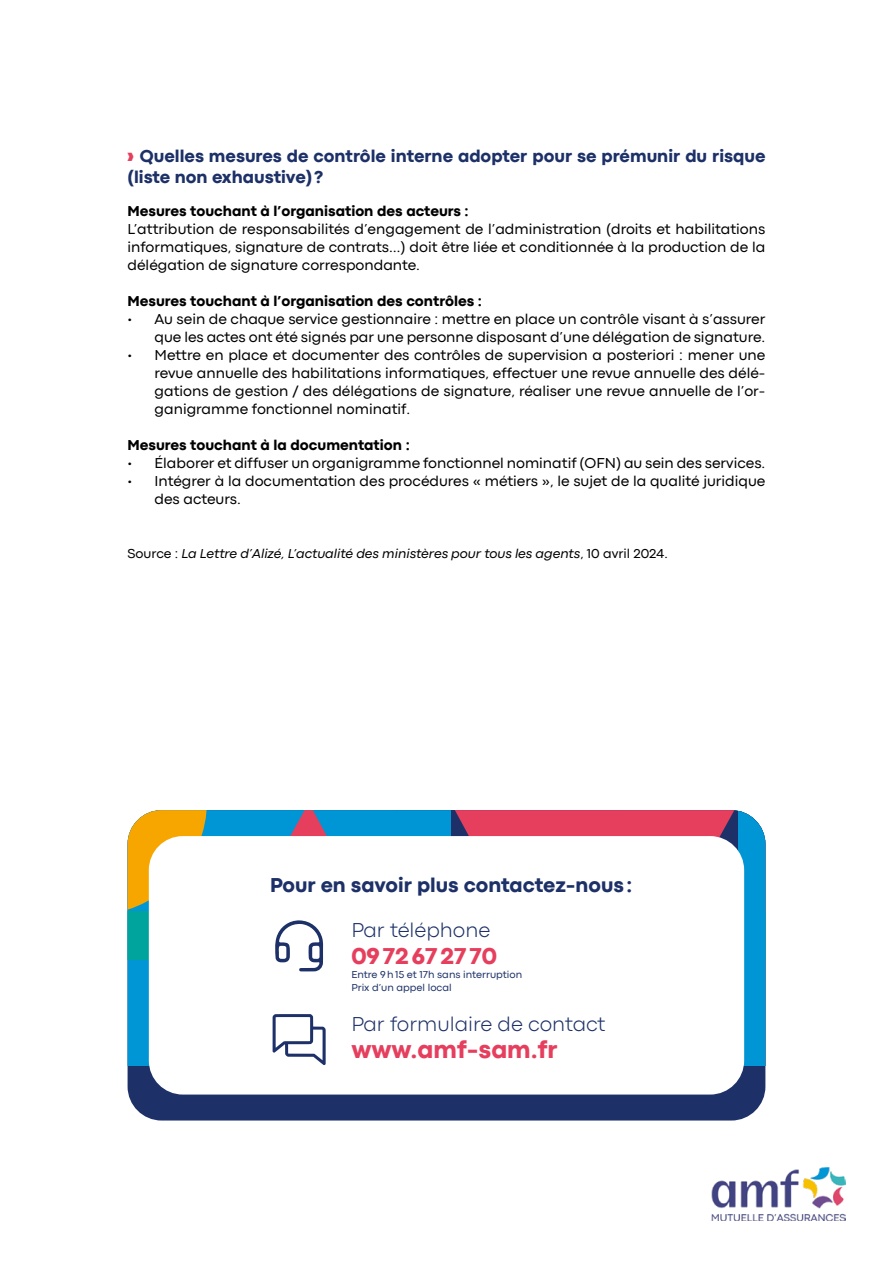
<style>
.page{position:relative;width:893px;height:1263px;background:#fff}
.page>*{position:absolute;margin:0;border:0;box-sizing:border-box;transform-origin:0 0}
.t1{font:800 25.5px "Codec Pro";color:#e63f5e}
.t2{font:800 24px "Codec Pro";color:#e63f5e}
.t3{font:300 21px "Codec Pro";color:#1d3168}
.t4{font:800 21px "Codec Pro";color:#1d3168}
.onter_-_H2{font:800 18px/21px "Codec Pro";color:#1d3168}
.Paragraphe_-_p{font:15px/18px "Codec Pro";color:#000;text-align:justify}
.inster-_h3{font:800 15px "Codec Pro";color:#000}
.Paragraphe_-_p-2{font:italic 13.5px "Codec Pro";color:#000}
.t5{font:10.5px "Codec Pro";color:#1d3168}
.s1{font-family:"Tosh A";font-weight:900;color:#e63f5e}
.s2{font-style:normal}
</style>
<div class="page">
<div style="left:128px;top:810px;width:637px;height:310px;background:#1d3168;border-radius:34px"></div>
<div style="left:128px;top:810px;width:323px;height:255px;background:#0095d4"></div>
<svg style="left:455px;top:810px;width:283px;height:40px;background:#d53d5e"></svg>
<svg style="left:290px;top:810px;width:161px;height:26px"></svg>
<div style="left:128px;top:911px;width:323px;height:48px;background:#00a49d"></div>
<div style="left:738px;top:810px;width:27px;height:255px;background:#0095d4"></div>
<svg style="left:128px;top:810px;width:79px;height:105px;background:#e6aa1d"></svg>
<div style="left:149px;top:836px;width:595px;height:258px;background:#fff;border-radius:34px"></div>
<svg style="left:275px;top:920px;width:48px;height:51px"></svg>
<svg style="left:273px;top:1014px;width:53px;height:51px"></svg>
<img style="left:711px;top:1167px;width:134px;height:53px">
<p class="onter_-_H2" style="left:128px;top:145px;width:639px"><span class="s1">›</span> Quelles mesures de contrôle interne adopter pour se prémunir du risque (liste non exhaustive) ?</p>
<p class="inster-_h3" style="left:128px;top:202px;width:343px">Mesures touchant à l’organisation des acteurs :</p>
<p class="Paragraphe_-_p" style="left:128px;top:220px;width:639px">L’attribution de responsabilités d’engagement de l’administration (droits et habilitations informatiques, signature de contrats…) doit être liée et conditionnée à la production de la délégation de signature correspondante.</p>
<p class="inster-_h3" style="left:128px;top:292px;width:356px">Mesures touchant à l’organisation des contrôles :</p>
<p class="Paragraphe_-_p" style="left:128px;top:310px;width:639px;text-align:right">• Au sein de chaque service gestionnaire : mettre en place un contrôle visant à s’assurer que les actes ont été signés par une personne disposant d’une délégation de signature.</p>
<p class="Paragraphe_-_p" style="left:155px;top:346px;width:612px;text-indent:-27px">• Mettre en place et documenter des contrôles de supervision a posteriori : mener une revue annuelle des habilitations informatiques, effectuer une revue annuelle des délé&shy;gations de gestion / des délégations de signature, réaliser une revue annuelle de l’or&shy;ganigramme fonctionnel nominatif.</p>
<p class="inster-_h3" style="left:128px;top:436px;width:284px">Mesures touchant à la documentation :</p>
<p class="Paragraphe_-_p" style="left:128px;top:454px;width:639px">• Élaborer et diffuser un organigramme fonctionnel nominatif (OFN) au sein des services.</p>
<p class="Paragraphe_-_p" style="left:155px;top:472px;width:612px;text-indent:-27px">• Intégrer à la documentation des procédures « métiers », le sujet de la qualité juridique des acteurs.</p>
<p class="Paragraphe_-_p-2" style="left:128px;top:544px;width:542px"><span class="s2">Source :</span> La Lettre d’Alizé, L’actualité des ministères pour tous les agents<span class="s2">, 10 avril 2024.</span></p>
<p class="t4" style="left:270px;top:872px;width:364px">Pour en savoir plus contactez-nous :</p>
<p class="t3" style="left:351px;top:917px;width:140px">Par téléphone</p>
<p class="t2" style="left:351px;top:942px;width:147px">0972672770</p>
<p class="t5" style="left:351px;top:968px;width:172px">Entre 9h15 et 17h sans interruption</p>
<p class="t5" style="left:351px;top:981px;width:102px">Prix d’un appel local</p>
<p class="t3" style="left:351px;top:1011px;width:256px">Par formulaire de contact</p>
<p class="t1" style="left:351px;top:1034px;width:208px">www.amf-sam.fr</p>
</div>
